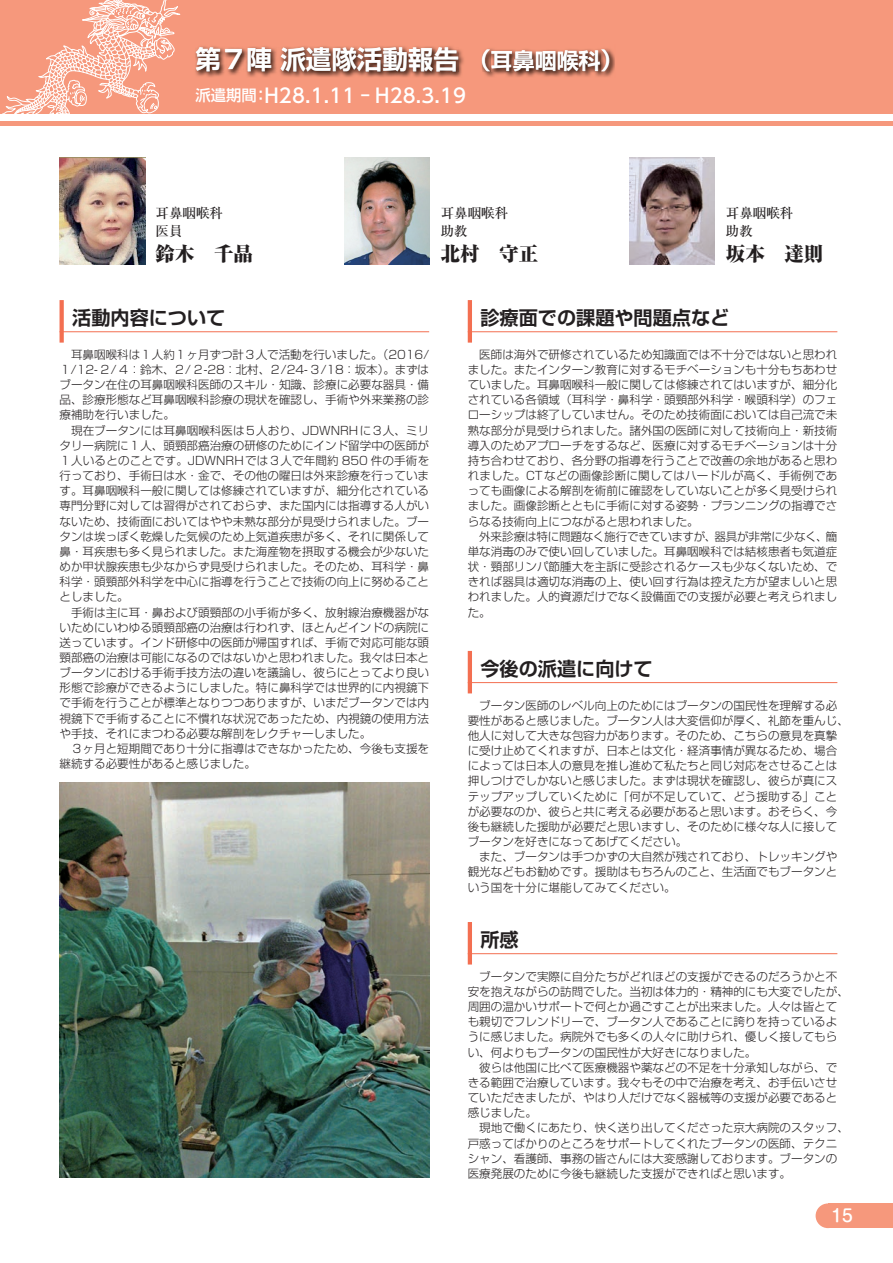
<style>
.page{position:relative;width:893px;height:1263px;background:#fff}
.page>*{position:absolute;margin:0;border:0;box-sizing:border-box;transform-origin:0 0}
.t1{font:700 25.5px "Shin Go Pr 6 De";color:#fff}
.t2{font:500 19.5px "UD Shin Go Pr 6 N";letter-spacing:.01em;color:#fff}
.t3{font:800 expanded 19.5px "Ryumin Pr 6";color:#231f20}
.t4{font:700 19.2px "Shin Go Pr 6 De";color:#231f20}
.t5{font:500 16.95px "Shin M Go Pr 6";color:#fff}
.t6{font:500 13.5px/17.9px "Ryumin Pr 6";color:#231f20}
.t7{font:300 11.55px/15.1px "Shin Go Pr 6";color:#231f20}
.s1{font-size:22.95px}
.s2{font-size:21.9px}
.s3{font-size:15.3px}
</style>
<div class="page">
<div style="left:0;top:0;width:893px;height:114px;background:#f6987c"></div>
<hr style="left:0;top:121px;width:893px;height:4px;background:#f6987c">
<div style="left:816px;top:1203px;width:24px;height:25px;background:#f6987c;border-radius:50%"></div>
<div style="left:828px;top:1203px;width:65px;height:25px;background:#f6987c"></div>
<svg style="left:60px;top:300px;width:4px;height:43px"></svg>
<hr style="left:60px;top:331px;width:369px;height:1px;background:#f36f51">
<hr style="left:468px;top:300px;width:4px;height:43px;background:#f36f51">
<hr style="left:468px;top:331px;width:369px;height:1px;background:#f36f51">
<hr style="left:468px;top:651px;width:4px;height:42px;background:#f36f51">
<hr style="left:468px;top:682px;width:369px;height:1px;background:#f36f51">
<hr style="left:468px;top:922px;width:4px;height:42px;background:#f36f51">
<hr style="left:468px;top:953px;width:369px;height:1px;background:#f36f51">
<img style="left:630px;top:157px;width:85px;height:108px">
<img style="left:345px;top:157px;width:85px;height:108px">
<img style="left:59px;top:157px;width:86px;height:108px">
<img style="left:195px;top:46px;width:420px;height:31px">
<img style="left:196px;top:47px;width:262px;height:25px">
<img style="left:482px;top:50px;width:8px;height:21px">
<img style="left:492px;top:50px;width:109px;height:21px">
<img style="left:601px;top:50px;width:8px;height:21px">
<img style="left:60px;top:782px;width:369px;height:396px">
<svg style="left:2px;top:0;width:179px;height:114px"></svg>
<h1 class="t1" style="left:195px;top:39px;width:430px">第７陣 派遣隊活動報告<span class="s1">（</span><span class="s2">耳鼻咽喉科</span><span class="s1">）</span></h1>
<h2 class="t2" style="left:195px;top:79px;width:272px"><span class="s3">派遣期間：</span>H28.1.11 - H28.3.19</h2>
<p class="t6" style="left:156px;top:203px;width:69px">耳鼻咽喉科医員</p>
<h2 class="t3" style="left:156px;top:238px;width:99px">鈴木　千晶</h2>
<p class="t6" style="left:441px;top:203px;width:69px">耳鼻咽喉科助教</p>
<h2 class="t3" style="left:441px;top:238px;width:99px">北村　守正</h2>
<p class="t6" style="left:726px;top:203px;width:69px">耳鼻咽喉科助教</p>
<h2 class="t3" style="left:726px;top:238px;width:99px">坂本　達則</h2>
<h3 class="t4" style="left:72px;top:302px;width:155px">活動内容について</h3>
<p class="t7" style="left:60px;top:346px;width:371px">　耳鼻咽喉科は１人約１ヶ月ずつ計３人で活動を行いました。（2016/１/12-２/４：鈴木、２/２-28：北村、２/24-３/18：坂本）。まずはブータン在住の耳鼻咽喉科医師のスキル・知識、診療に必要な器具・備品、診療形態など耳鼻咽喉科診療の現状を確認し、手術や外来業務の診療補助を行いました。<br>　現在ブータンには耳鼻咽喉科医は５人おり、JDWNRHに３人、ミリタリー病院に１人、頭頸部癌治療の研修のためにインド留学中の医師が１人いるとのことです。JDWNRHでは３人で年間約 850 件の手術を行っており、手術日は水・金で、その他の曜日は外来診療を行っています。耳鼻咽喉科一般に関しては修練されていますが、細分化されている専門分野に対しては習得がされておらず、また国内には指導する人がいないため、技術面においてはやや未熟な部分が見受けられました。ブータンは埃っぽく乾燥した気候のため上気道疾患が多く、それに関係して鼻・耳疾患も多く見られました。また海産物を摂取する機会が少ないためか甲状腺疾患も少なからず見受けられました。そのため、耳科学・鼻科学・頭頸部外科学を中心に指導を行うことで技術の向上に努めることとしました。<br>　手術は主に耳・鼻および頭頸部の小手術が多く、放射線治療機器がないためにいわゆる頭頸部癌の治療は行われず、ほとんどインドの病院に送っています。インド研修中の医師が帰国すれば、手術で対応可能な頭頸部癌の治療は可能になるのではないかと思われました。我々は日本とブータンにおける手術手技方法の違いを議論し、彼らにとってより良い形態で診療ができるようにしました。特に鼻科学では世界的に内視鏡下で手術を行うことが標準となりつつありますが、いまだブータンでは内視鏡下で手術することに不慣れな状況であったため、内視鏡の使用方法や手技、それにまつわる必要な解剖をレクチャーしました。<br>　３ヶ月と短期間であり十分に指導はできなかったため、今後も支援を継続する必要性があると感じました。</p>
<h3 class="t4" style="left:480px;top:302px;width:250px">診療面での課題や問題点など</h3>
<p class="t7" style="left:468px;top:346px;width:371px">　医師は海外で研修されているため知識面では不十分ではないと思われました。またインターン教育に対するモチベーションも十分もちあわせていました。耳鼻咽喉科一般に関しては修練されてはいますが、細分化されている各領域（耳科学・鼻科学・頭頸部外科学・喉頭科学）のフェローシップは終了していません。そのため技術面においては自己流で未熟な部分が見受けられました。諸外国の医師に対して技術向上・新技術導入のためアプローチをするなど、医療に対するモチベーションは十分持ち合わせており、各分野の指導を行うことで改善の余地があると思われました。CTなどの画像診断に関してはハードルが高く、手術例であっても画像による解剖を術前に確認をしていないことが多く見受けられました。画像診断とともに手術に対する姿勢・プランニングの指導でさらなる技術向上につながると思われました。<br>　外来診療は特に問題なく施行できていますが、器具が非常に少なく、簡単な消毒のみで使い回していました。耳鼻咽喉科では結核患者も気道症状・頸部リンパ節腫大を主訴に受診されるケースも少なくないため、できれば器具は適切な消毒の上、使い回す行為は控えた方が望ましいと思われました。人的資源だけでなく設備面での支援が必要と考えられました。</p>
<h3 class="t4" style="left:480px;top:653px;width:174px">今後の派遣に向けて</h3>
<p class="t7" style="left:468px;top:697px;width:383px">　ブータン医師のレベル向上のためにはブータンの国民性を理解する必要性があると感じました。ブータン人は大変信仰が厚く、礼節を重んじ、他人に対して大きな包容力があります。そのため、こちらの意見を真摯に受け止めてくれますが、日本とは文化・経済事情が異なるため、場合によっては日本人の意見を推し進めて私たちと同じ対応をさせることは押しつけでしかないと感じました。まずは現状を確認し、彼らが真にステップアップしていくために「何が不足していて、どう援助する」ことが必要なのか、彼らと共に考える必要があると思います。おそらく、今後も継続した援助が必要だと思いますし、そのために様々な人に接してブータンを好きになってあげてください。<br>　また、ブータンは手つかずの大自然が残されており、トレッキングや観光などもお勧めです。援助はもちろんのこと、生活面でもブータンという国を十分に堪能してみてください。</p>
<h3 class="t4" style="left:480px;top:924px;width:40px">所感</h3>
<p class="t7" style="left:468px;top:968px;width:383px">　ブータンで実際に自分たちがどれほどの支援ができるのだろうかと不安を抱えながらの訪問でした。当初は体力的・精神的にも大変でしたが、周囲の温かいサポートで何とか過ごすことが出来ました。人々は皆とても親切でフレンドリーで、ブータン人であることに誇りを持っているように感じました。病院外でも多くの人々に助けられ、優しく接してもらい、何よりもブータンの国民性が大好きになりました。<br>　彼らは他国に比べて医療機器や薬などの不足を十分承知しながら、できる範囲で治療しています。我々もその中で治療を考え、お手伝いさせていただきましたが、やはり人だけでなく器械等の支援が必要であると感じました。<br>　現地で働くにあたり、快く送り出してくださった京大病院のスタッフ、戸惑ってばかりのところをサポートしてくれたブータンの医師、テクニシャン、看護師、事務の皆さんには大変感謝しております。ブータンの医療発展のために今後も継続した支援ができればと思います。</p>
<h3 class="t5" style="left:831px;top:1202px;width:23px">15</h3>
</div>
